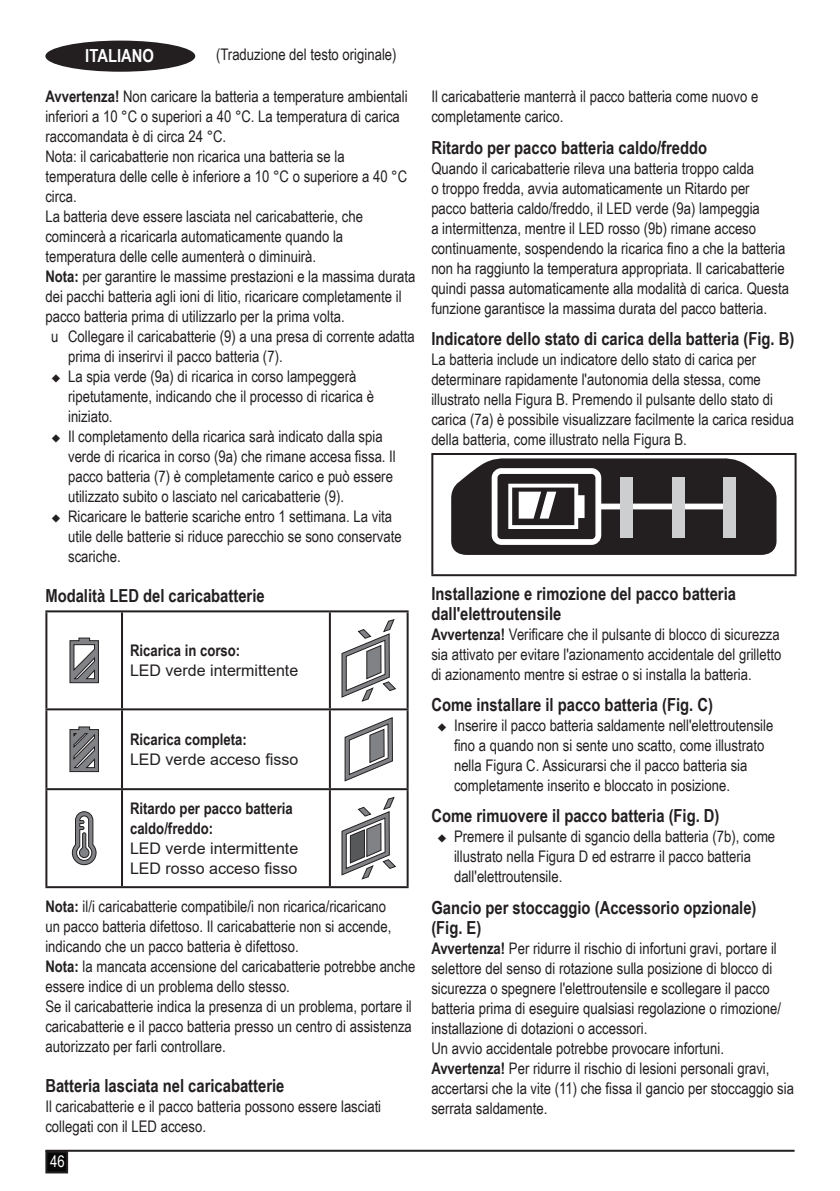
<style>
.page{position:relative;width:840px;height:1191px;background:#fff}
.page>*{position:absolute;margin:0;border:0;box-sizing:border-box;transform-origin:0 0}
.body{font:700 18px/20px "Arial Narrow";color:#231f20}
.t1{font:700 18px "Arial Narrow";color:#fff}
.body-2{font:16px/20px "Arial Narrow";color:#231f20}
.bullet1{font:16px/20px "Arial Narrow";color:#231f20}
.Table{font:16px/20px "Arial Narrow";color:#231f20}
.body-3{font:16px "Arial";color:#231f20}
.body-4{font:700 16px/20px "Arial Narrow";color:#231f20}
.t2{font:16px "Arial Narrow";color:#fff}
.s1{font-weight:700}
</style>
<div class="page">
<hr style="left:45px;top:1149px;width:749px;height:2px;background:#231f20">
<div style="left:46px;top:1151px;width:21px;height:21px;background:#060606"></div>
<div style="left:45px;top:1150px;width:23px;height:23px;border:2px solid #231f20"></div>
<div style="left:45px;top:41px;width:150px;height:31px;background:#231f20;border-radius:50%"></div>
<hr style="left:45px;top:610px;width:77px;height:2px;background:#231f20">
<hr style="left:45px;top:612px;width:2px;height:96px;background:#231f20">
<hr style="left:122px;top:610px;width:208px;height:2px;background:#231f20">
<hr style="left:121px;top:612px;width:2px;height:96px;background:#231f20">
<hr style="left:330px;top:610px;width:78px;height:2px;background:#231f20">
<hr style="left:329px;top:612px;width:2px;height:96px;background:#231f20">
<hr style="left:406px;top:612px;width:2px;height:96px;background:#231f20">
<hr style="left:45px;top:708px;width:77px;height:2px;background:#231f20">
<hr style="left:45px;top:710px;width:2px;height:78px;background:#231f20">
<hr style="left:122px;top:708px;width:208px;height:2px;background:#231f20">
<hr style="left:121px;top:710px;width:2px;height:78px;background:#231f20">
<hr style="left:330px;top:708px;width:78px;height:2px;background:#231f20">
<hr style="left:329px;top:710px;width:2px;height:78px;background:#231f20">
<hr style="left:406px;top:710px;width:2px;height:78px;background:#231f20">
<hr style="left:45px;top:788px;width:77px;height:2px;background:#231f20">
<hr style="left:45px;top:790px;width:2px;height:96px;background:#231f20">
<hr style="left:122px;top:788px;width:208px;height:2px;background:#231f20">
<hr style="left:121px;top:790px;width:2px;height:96px;background:#231f20">
<hr style="left:330px;top:788px;width:78px;height:2px;background:#231f20">
<hr style="left:329px;top:790px;width:2px;height:96px;background:#231f20">
<hr style="left:406px;top:790px;width:2px;height:96px;background:#231f20">
<hr style="left:45px;top:886px;width:77px;height:2px;background:#231f20">
<hr style="left:122px;top:886px;width:208px;height:2px;background:#231f20">
<hr style="left:330px;top:886px;width:78px;height:2px;background:#231f20">
<svg style="left:69px;top:637px;width:30px;height:46px"></svg>
<svg style="left:341px;top:619px;width:55px;height:83px"></svg>
<svg style="left:69px;top:726px;width:30px;height:46px"></svg>
<svg style="left:344px;top:717px;width:49px;height:64px"></svg>
<svg style="left:72px;top:811px;width:24px;height:54px"></svg>
<svg style="left:341px;top:797px;width:55px;height:82px"></svg>
<hr style="left:431px;top:453px;width:365px;height:2px;background:#231f20">
<hr style="left:431px;top:455px;width:2px;height:119px;background:#231f20">
<hr style="left:794px;top:455px;width:2px;height:119px;background:#231f20">
<hr style="left:431px;top:574px;width:365px;height:2px;background:#231f20">
<svg style="left:451px;top:458px;width:325px;height:97px"></svg>
<div style="left:619px;top:477px;width:13px;height:60px;background:#cdced0"></div>
<div style="left:671px;top:477px;width:13px;height:60px;background:#cdced0"></div>
<div style="left:722px;top:477px;width:13px;height:60px;background:#cdced0"></div>
<p class="body-2" style="left:216px;top:44px;width:182px">(Traduzione del testo originale)</p>
<p class="t1" style="left:85px;top:42px;width:70px">ITALIANO</p>
<p class="Table" style="left:45px;top:86px;width:363px"><span class="s1">Avvertenza!</span> Non caricare la batteria a temperature ambientali inferiori a 10 °C o superiori a 40 °C. La temperatura di carica raccomandata è di circa 24 °C.</p>
<p class="body-2" style="left:45px;top:146px;width:363px">Nota: il caricabatterie non ricarica una batteria se la temperatura delle celle è inferiore a 10 °C o superiore a 40 °C circa.</p>
<p class="body-2" style="left:45px;top:206px;width:319px">La batteria deve essere lasciata nel caricabatterie, che comincerà a ricaricarla automaticamente quando la temperatura delle celle aumenterà o diminuirà.</p>
<p class="bullet1" style="left:45px;top:266px;width:371px"><span class="s1">Nota:</span> per garantire le massime prestazioni e la massima durata dei pacchi batteria agli ioni di litio, ricaricare completamente il pacco batteria prima di utilizzarlo per la prima volta.</p>
<p class="bullet1" style="left:68px;top:326px;width:348px;text-indent:-17px">u Collegare il caricabatterie (9) a una presa di corrente adatta prima di inserirvi il pacco batteria (7).</p>
<p class="bullet1" style="left:68px;top:366px;width:307px;text-indent:-17px">◆ La spia verde (9a) di ricarica in corso lampeggerà ripetutamente, indicando che il processo di ricarica è iniziato.</p>
<p class="bullet1" style="left:68px;top:426px;width:329px;text-indent:-17px">◆ Il completamento della ricarica sarà indicato dalla spia verde di ricarica in corso (9a) che rimane accesa fissa. Il pacco batteria (7) è completamente carico e può essere utilizzato subito o lasciato nel caricabatterie (9).</p>
<p class="bullet1" style="left:68px;top:506px;width:335px;text-indent:-17px">◆ Ricaricare le batterie scariche entro 1 settimana. La vita utile delle batterie si riduce parecchio se sono conservate scariche.</p>
<p class="body" style="left:45px;top:585px;width:221px">Modalità LED del caricabatterie</p>
<p class="body-4" style="left:130px;top:640px;width:112px">Ricarica in corso:</p>
<p class="body-3" style="left:130px;top:659px;width:170px">LED verde intermittente</p>
<p class="body-4" style="left:130px;top:728px;width:118px">Ricarica completa:</p>
<p class="body-3" style="left:130px;top:748px;width:170px">LED verde acceso fisso</p>
<p class="body-4" style="left:130px;top:797px;width:164px">Ritardo per pacco batteria caldo/freddo:</p>
<p class="body-3" style="left:130px;top:837px;width:170px">LED verde intermittente</p>
<p class="body-3" style="left:130px;top:857px;width:169px">LED rosso acceso fisso</p>
<p class="body-2" style="left:45px;top:895px;width:347px"><span class="s1">Nota:</span> il/i caricabatterie compatibile/i non ricarica/ricaricano un pacco batteria difettoso. Il caricabatterie non si accende, indicando che un pacco batteria è difettoso.</p>
<p class="body-2" style="left:45px;top:955px;width:371px"><span class="s1">Nota:</span> la mancata accensione del caricabatterie potrebbe anche essere indice di un problema dello stesso.</p>
<p class="body-2" style="left:45px;top:995px;width:368px;text-align:justify">Se il caricabatterie indica la presenza di un problema, portare il caricabatterie e il pacco batteria presso un centro di assistenza autorizzato per farli controllare.</p>
<p class="body" style="left:45px;top:1074px;width:240px">Batteria lasciata nel caricabatterie</p>
<p class="body-2" style="left:45px;top:1095px;width:337px">Il caricabatterie e il pacco batteria possono essere lasciati collegati con il LED acceso.</p>
<p class="t2" style="left:50px;top:1149px;width:16px">46</p>
<p class="body-2" style="left:431px;top:86px;width:328px">Il caricabatterie manterrà il pacco batteria come nuovo e completamente carico.</p>
<p class="body" style="left:431px;top:136px;width:277px">Ritardo per pacco batteria caldo/freddo</p>
<p class="body-2" style="left:431px;top:157px;width:359px">Quando il caricabatterie rileva una batteria troppo calda<br>o troppo fredda, avvia automaticamente un Ritardo per<br>pacco batteria caldo/freddo, il LED verde (9a) lampeggia<br>a intermittenza, mentre il LED rosso (9b) rimane acceso continuamente, sospendendo la ricarica fino a che la batteria non ha raggiunto la temperatura appropriata. Il caricabatterie quindi passa automaticamente alla modalità di carica. Questa funzione garantisce la massima durata del pacco batteria.</p>
<p class="body" style="left:431px;top:328px;width:364px">Indicatore dello stato di carica della batteria (Fig. B)</p>
<p class="body-2" style="left:431px;top:349px;width:364px">La batteria include un indicatore dello stato di carica per determinare rapidamente l'autonomia della stessa, come illustrato nella Figura B. Premendo il pulsante dello stato di carica (7a) è possibile visualizzare facilmente la carica residua della batteria, come illustrato nella Figura B.</p>
<p class="body" style="left:431px;top:582px;width:306px">Installazione e rimozione del pacco batteria dall'elettroutensile</p>
<p class="body-2" style="left:431px;top:623px;width:351px;text-align:justify"><span class="s1">Avvertenza!</span> Verificare che il pulsante di blocco di sicurezza sia attivato per evitare l'azionamento accidentale del grilletto di azionamento mentre si estrae o si installa la batteria.</p>
<p class="body" style="left:431px;top:693px;width:283px">Come installare il pacco batteria (Fig. C)</p>
<p class="bullet1" style="left:454px;top:714px;width:321px;text-indent:-17px">◆ Inserire il pacco batteria saldamente nell'elettroutensile fino a quando non si sente uno scatto, come illustrato nella Figura C. Assicurarsi che il pacco batteria sia completamente inserito e bloccato in posizione.</p>
<p class="body" style="left:431px;top:805px;width:289px">Come rimuovere il pacco batteria (Fig. D)</p>
<p class="bullet1" style="left:454px;top:826px;width:322px;text-indent:-17px">◆ Premere il pulsante di sgancio della batteria (7b), come illustrato nella Figura D ed estrarre il pacco batteria dall'elettroutensile.</p>
<p class="body" style="left:431px;top:896px;width:326px">Gancio per stoccaggio (Accessorio opzionale) (Fig. E)</p>
<p class="body-2" style="left:431px;top:937px;width:351px"><span class="s1">Avvertenza!</span> Per ridurre il rischio di infortuni gravi, portare il selettore del senso di rotazione sulla posizione di blocco di sicurezza o spegnere l'elettroutensile e scollegare il pacco batteria prima di eseguire qualsiasi regolazione o rimozione/ installazione di dotazioni o accessori.</p>
<p class="body-2" style="left:431px;top:1037px;width:294px">Un avvio accidentale potrebbe provocare infortuni.</p>
<p class="body-2" style="left:431px;top:1057px;width:364px"><span class="s1">Avvertenza!</span> Per ridurre il rischio di lesioni personali gravi, accertarsi che la vite (11) che fissa il gancio per stoccaggio sia serrata saldamente.</p>
</div>
